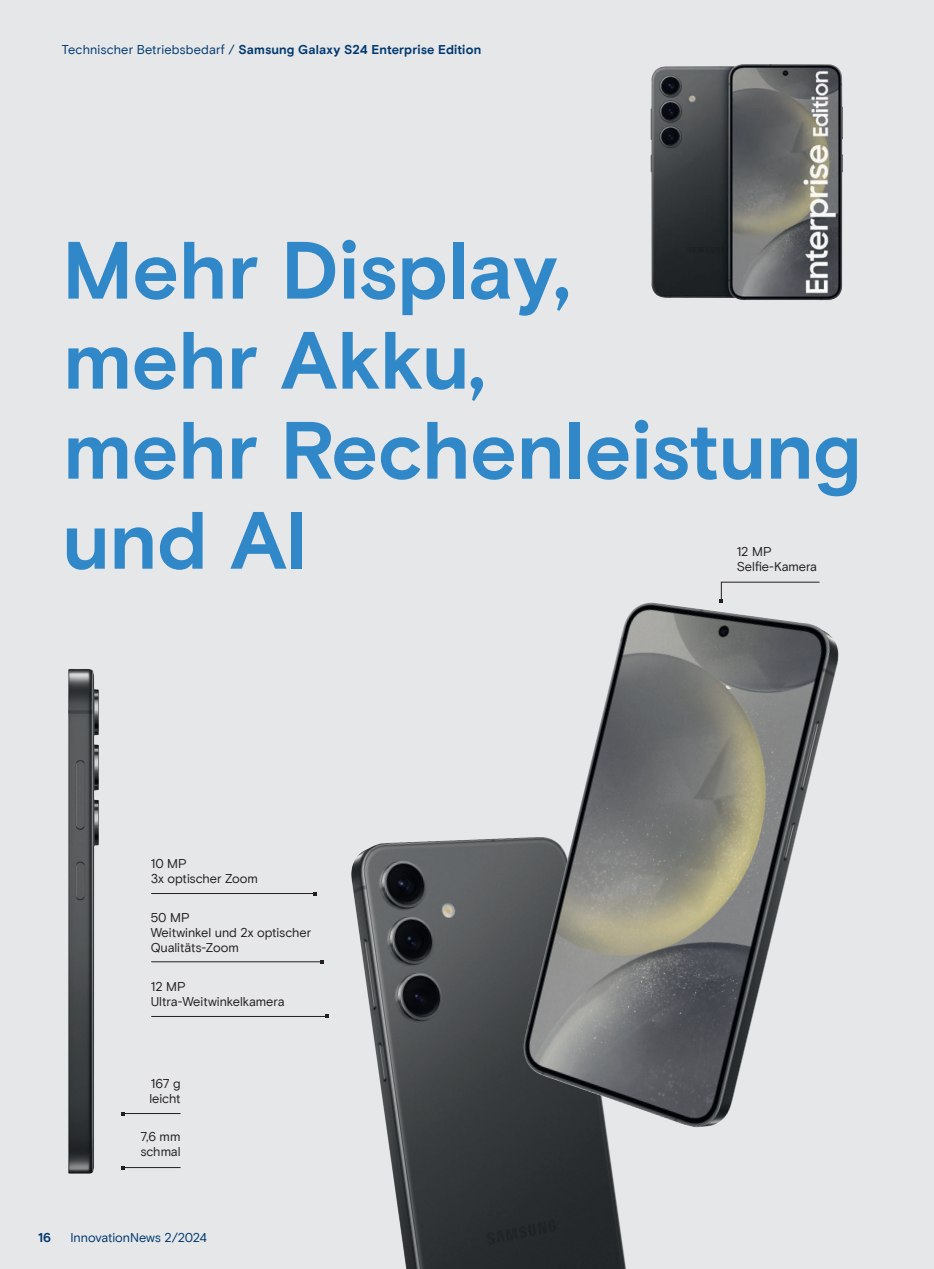
<style>
.page{position:relative;width:934px;height:1269px;background:#fff}
.page>*{position:absolute;margin:0;border:0;box-sizing:border-box;transform-origin:0 0}
.t1{font:700 81px/90px "Conrad Basis";letter-spacing:-.005em;color:#3088c8}
.t2{font:12.75px/15px "Conrad Basis";color:#231f20}
.t3{font:700 12.75px "Conrad Basis";letter-spacing:.01em;color:#00386f}
.t4{font:12.75px "Conrad Basis";letter-spacing:-.01em;color:#00386f}
.s1{font-weight:400}
</style>
<div class="page">
<div style="left:0;top:0;width:933px;height:1269px;background:#e6e7e9"></div>
<img style="left:351px;top:837px;width:275px;height:432px">
<img style="left:650px;top:64px;width:169px;height:236px">
<img style="left:68px;top:669px;width:31px;height:504px">
<img style="left:523px;top:603px;width:315px;height:524px">
<svg style="left:719px;top:581px;width:101px;height:21px"></svg>
<hr style="left:151px;top:893px;width:164px;height:1px;background:#231f20">
<hr style="left:151px;top:961px;width:170px;height:1px;background:#231f20">
<hr style="left:151px;top:1016px;width:176px;height:1px;background:#231f20">
<hr style="left:123px;top:1113px;width:57px;height:1px;background:#231f20">
<hr style="left:123px;top:1167px;width:57px;height:1px;background:#231f20">
<p class="t3" style="left:62px;top:42px;width:421px"><span class="s1">Technischer Betriebsbedarf /</span> Samsung Galaxy S24 Enterprise Edition</p>
<h1 class="t1" style="left:62px;top:228px;width:801px">Mehr Display,<br>mehr Akku,<br>mehr Rechenleistung und AI</h1>
<p class="t2" style="left:736px;top:544px;width:82px">12 MP<br>Selfie-Kamera</p>
<p class="t2" style="left:151px;top:856px;width:109px">10 MP<br>3x optischer Zoom</p>
<p class="t2" style="left:151px;top:910px;width:162px">50 MP<br>Weitwinkel und 2x optischer<br>Qualitäts-Zoom</p>
<p class="t2" style="left:151px;top:979px;width:135px">12 MP<br>Ultra-Weitwinkelkamera</p>
<p class="t2" style="left:149px;top:1076px;width:33px">167 g leicht</p>
<p class="t2" style="left:140px;top:1129px;width:42px">7,6 mm schmal</p>
<p class="t3" style="left:38px;top:1229px;width:14px">16</p>
<p class="t4" style="left:70px;top:1229px;width:138px">InnovationNews 2/2024</p>
</div>
